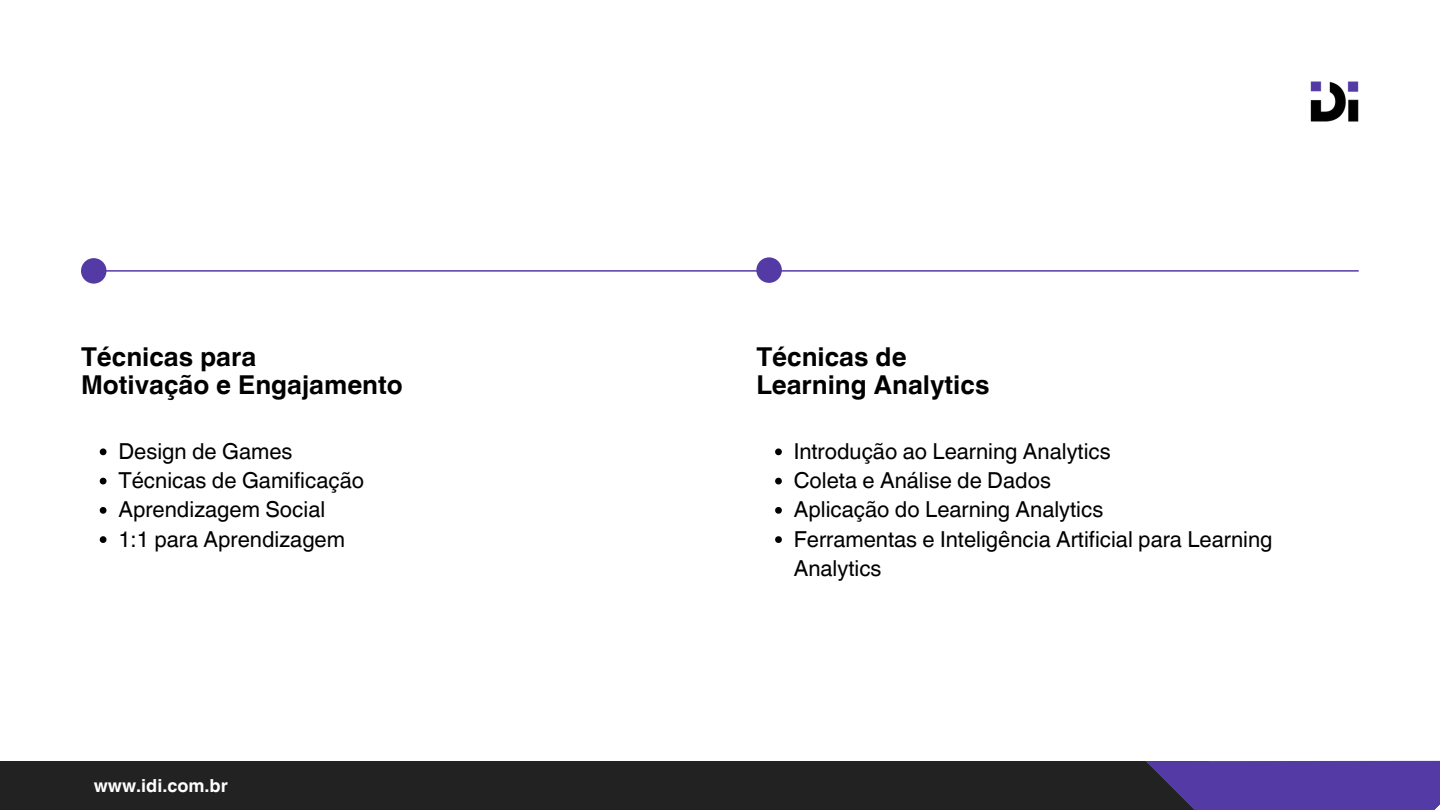
<style>
.page{position:relative;width:1440px;height:810px;background:#fff}
.page>*{position:absolute;margin:0;border:0;box-sizing:border-box;transform-origin:0 0}
.t1{font:700 26px/28.5px "Helvetica World";color:#000}
.t2{font:22px/29.2px "Helvetica World";color:#000}
.t3{font:700 18px "Helvetica World";color:#fff}
</style>
<div class="page">
<hr style="left:94px;top:270px;width:1264px;height:2px;background:#543aa4">
<div style="left:81px;top:258px;width:25px;height:26px;background:#543aa4;border-radius:50%"></div>
<div style="left:756px;top:257px;width:26px;height:26px;background:#543aa4;border-radius:50%"></div>
<div style="left:0;top:761px;width:1208px;height:49px;background:#222"></div>
<svg style="left:1146px;top:761px;width:294px;height:49px"></svg>
<svg style="left:100px;top:448px;width:6px;height:7px"></svg>
<svg style="left:100px;top:478px;width:6px;height:6px"></svg>
<svg style="left:100px;top:507px;width:6px;height:7px"></svg>
<svg style="left:100px;top:536px;width:6px;height:7px"></svg>
<svg style="left:775px;top:448px;width:7px;height:7px"></svg>
<svg style="left:775px;top:478px;width:7px;height:6px"></svg>
<svg style="left:775px;top:507px;width:7px;height:7px"></svg>
<svg style="left:775px;top:536px;width:7px;height:7px"></svg>
<img style="left:1310px;top:81px;width:49px;height:41px">
<p class="t1" style="left:81px;top:340px;width:323px">Técnicas para<br>Motivação e Engajamento</p>
<h1 class="t2" style="left:118px;top:437px;width:176px">Design de Games</h1>
<h1 class="t2" style="left:118px;top:466px;width:247px">Técnicas de Gamificação</h1>
<p class="t2" style="left:118px;top:495px;width:208px">Aprendizagem Social</p>
<p class="t2" style="left:118px;top:525px;width:228px">1:1 para Aprendizagem</p>
<p class="t3" style="left:94px;top:770px;width:136px">www.idi.com.br</p>
<p class="t1" style="left:756px;top:340px;width:235px">Técnicas de<br>Learning Analytics</p>
<p class="t2" style="left:794px;top:437px;width:319px">Introdução ao Learning Analytics</p>
<p class="t2" style="left:794px;top:466px;width:259px">Coleta e Análise de Dados</p>
<p class="t2" style="left:794px;top:495px;width:311px">Aplicação do Learning Analytics</p>
<p class="t2" style="left:794px;top:525px;width:480px">Ferramentas e Inteligência Artificial para Learning<br>Analytics</p>
</div>
